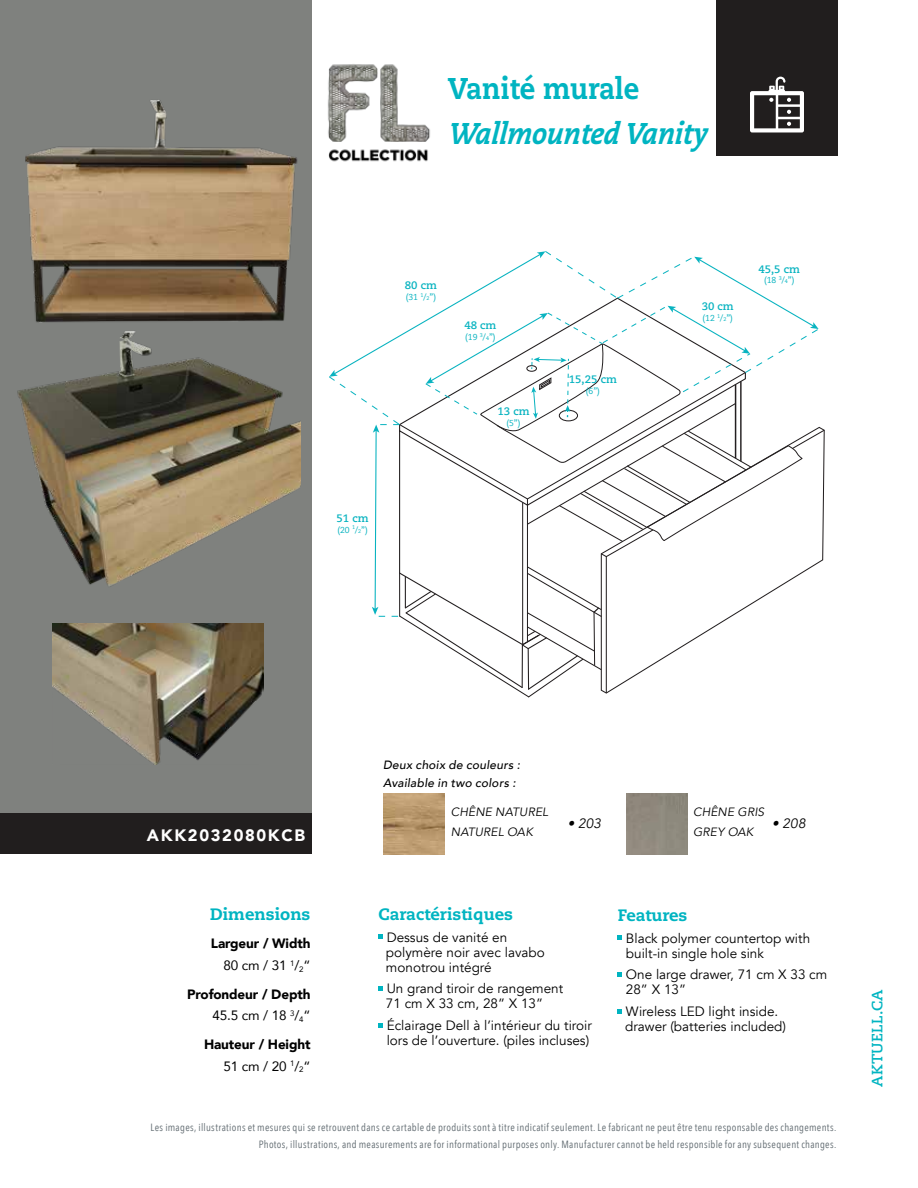
<style>
.page{position:relative;width:918px;height:1188px;background:#fff}
.page>*{position:absolute;margin:0;border:0;box-sizing:border-box;transform-origin:0 0}
.t1{font:italic 800 30px "Caecilia LT Std";color:#00b4c1;scale:.9 1}
.t2{font:800 30px "Caecilia LT Std";color:#00b4c1;scale:.9 1}
.t3{font:800 16.5px "Caecilia LT Std";color:#00b4c1}
.t4{font:900 16.5px "Avenir";letter-spacing:.1em;color:#fff}
.t5{font:700 15px "Caecilia LT Std";letter-spacing:.015em;color:#00b4c1}
.t6{font:13.5px/15px "Avenir";color:#000}
.t7{font:900 13.5px/21.8px "Avenir";letter-spacing:-.01em;color:#000;text-align:right}
.t8{font:italic 13.5px "Avenir";letter-spacing:.01em;color:#000}
.t9{font:italic 500 12px/18px "Avenir";letter-spacing:.02em;color:#000}
.t10{font:italic 12px "Avenir";letter-spacing:.01em;color:#000}
.t11{font:700 10.8px "Caecilia LT Std";color:#08b3c0}
.t12{font:10.5px/17.2px "Avenir Next Condensed";letter-spacing:.03em;color:#606a70;text-align:right}
.t13{font:8.7px "Caecilia LT Std";color:#08b3c0}
.s1{font-size:5.4px;color:#00b4c1}
.s2{font-weight:400}
</style>
<div class="page">
<div style="left:716px;top:0;width:122px;height:155px;background:#211e1e"></div>
<div style="left:0;top:0;width:312px;height:813px;background:#7f817e"></div>
<svg style="left:329px;top:251px;width:496px;height:447px"></svg>
<svg style="left:378px;top:935px;width:5px;height:4px"></svg>
<svg style="left:378px;top:986px;width:5px;height:5px"></svg>
<svg style="left:378px;top:1023px;width:5px;height:5px"></svg>
<svg style="left:618px;top:936px;width:4px;height:4px"></svg>
<svg style="left:618px;top:972px;width:4px;height:5px"></svg>
<svg style="left:618px;top:1009px;width:4px;height:5px"></svg>
<svg style="left:750px;top:77px;width:54px;height:55px"></svg>
<img style="left:327px;top:64px;width:103px;height:98px">
<div style="left:0;top:813px;width:312px;height:40px;background:#211e1e"></div>
<img style="left:383px;top:793px;width:62px;height:62px">
<img style="left:25px;top:100px;width:273px;height:223px">
<img style="left:17px;top:331px;width:284px;height:256px">
<img style="left:52px;top:623px;width:212px;height:141px">
<h1 class="t2" style="left:448px;top:70px;width:214px">Vanité murale</h1>
<h1 class="t1" style="left:448px;top:116px;width:290px">Wallmounted Vanity</h1>
<p class="t11" style="left:336px;top:512px;width:34px">51 cm</p>
<p class="t13" style="left:337px;top:524px;width:32px">(20 <sup>1</sup>/<span class="s1">2</span>”)</p>
<p class="t11" style="left:405px;top:279px;width:34px">80 cm</p>
<p class="t13" style="left:406px;top:292px;width:32px">(31 <sup>1</sup>/<span class="s1">2</span>”)</p>
<p class="t11" style="left:464px;top:319px;width:34px">48 cm</p>
<p class="t13" style="left:465px;top:332px;width:32px">(19 <sup>3</sup>/<span class="s1">4</span>”)</p>
<p class="t11" style="left:497px;top:405px;width:34px">13 cm</p>
<p class="t13" style="left:506px;top:418px;width:16px">(5”)</p>
<p class="t11" style="left:569px;top:373px;width:50px">15,25 cm</p>
<p class="t13" style="left:586px;top:386px;width:16px">(6”)</p>
<p class="t11" style="left:702px;top:300px;width:34px">30 cm</p>
<p class="t13" style="left:703px;top:313px;width:32px">(12 <sup>1</sup>/<span class="s1">2</span>”)</p>
<p class="t11" style="left:758px;top:262px;width:43px">45,5 cm</p>
<p class="t13" style="left:764px;top:275px;width:32px">(18 <sup>3</sup>/<span class="s1">4</span>”)</p>
<p class="t4" style="left:147px;top:821px;width:160px">AKK2032080KCB</p>
<p class="t3" style="left:210px;top:904px;width:102px">Dimensions</p>
<p class="t7" style="left:211px;top:933px;width:101px">Largeur / Width<br><span class="s2">80 cm / 31</span> <sup>1</sup><span class="s2">/</span><sub>2</sub><span class="s2">“</span></p>
<p class="t7" style="left:187px;top:983px;width:125px">Profondeur / Depth<br><span class="s2">45.5 cm / 18</span> <sup>3</sup><span class="s2">/</span><sub>4</sub><span class="s2">“</span></p>
<p class="t7" style="left:204px;top:1033px;width:108px">Hauteur / Height<br><span class="s2">51 cm / 20</span> <sup>1</sup><span class="s2">/</span><sub>2</sub><span class="s2">“</span></p>
<p class="t9" style="left:383px;top:756px;width:139px">Deux choix de couleurs :<br>Available in two colors :</p>
<p class="t10" style="left:451px;top:805px;width:99px">CHÊNE NATUREL</p>
<p class="t10" style="left:451px;top:825px;width:84px">NATUREL OAK</p>
<p class="t8" style="left:568px;top:815px;width:35px">• 203</p>
<p class="t10" style="left:693px;top:805px;width:73px">CHÊNE GRIS</p>
<p class="t10" style="left:693px;top:825px;width:62px">GREY OAK</p>
<p class="t8" style="left:772px;top:815px;width:35px">• 208</p>
<p class="t3" style="left:378px;top:904px;width:136px">Caractéristiques</p>
<p class="t6" style="left:386px;top:930px;width:160px">Dessus de vanité en polymère noir avec lavabo monotrou intégré</p>
<p class="t6" style="left:386px;top:982px;width:179px">Un grand tiroir de rangement<br>71 cm X 33 cm, 28” X 13”</p>
<p class="t6" style="left:387px;top:1018px;width:207px">Éclairage Dell à l’intérieur du tiroir lors de l’ouverture. (piles incluses)</p>
<p class="t3" style="left:618px;top:905px;width:71px">Features</p>
<p class="t6" style="left:626px;top:931px;width:186px">Black polymer countertop with built-in single hole sink</p>
<p class="t6" style="left:626px;top:967px;width:203px">One large drawer, 71 cm X 33 cm<br>28” X 13”</p>
<p class="t6" style="left:625px;top:1004px;width:162px">Wireless LED light inside. drawer (batteries included)</p>
<p class="t12" style="left:151px;top:1118px;width:687px">Les images, illustrations et mesures qui se retrouvent dans ce cartable de produits sont à titre indicatif seulement. Le fabricant ne peut être tenu responsable des changements.<br>Photos, illustrations, and measurements are for informational purposes only. Manufacturer cannot be held responsible for any subsequent changes.</p>
<p class="t5" style="left:869px;top:1087px;width:99px;rotate:-90deg">AKTUELL.CA</p>
</div>
